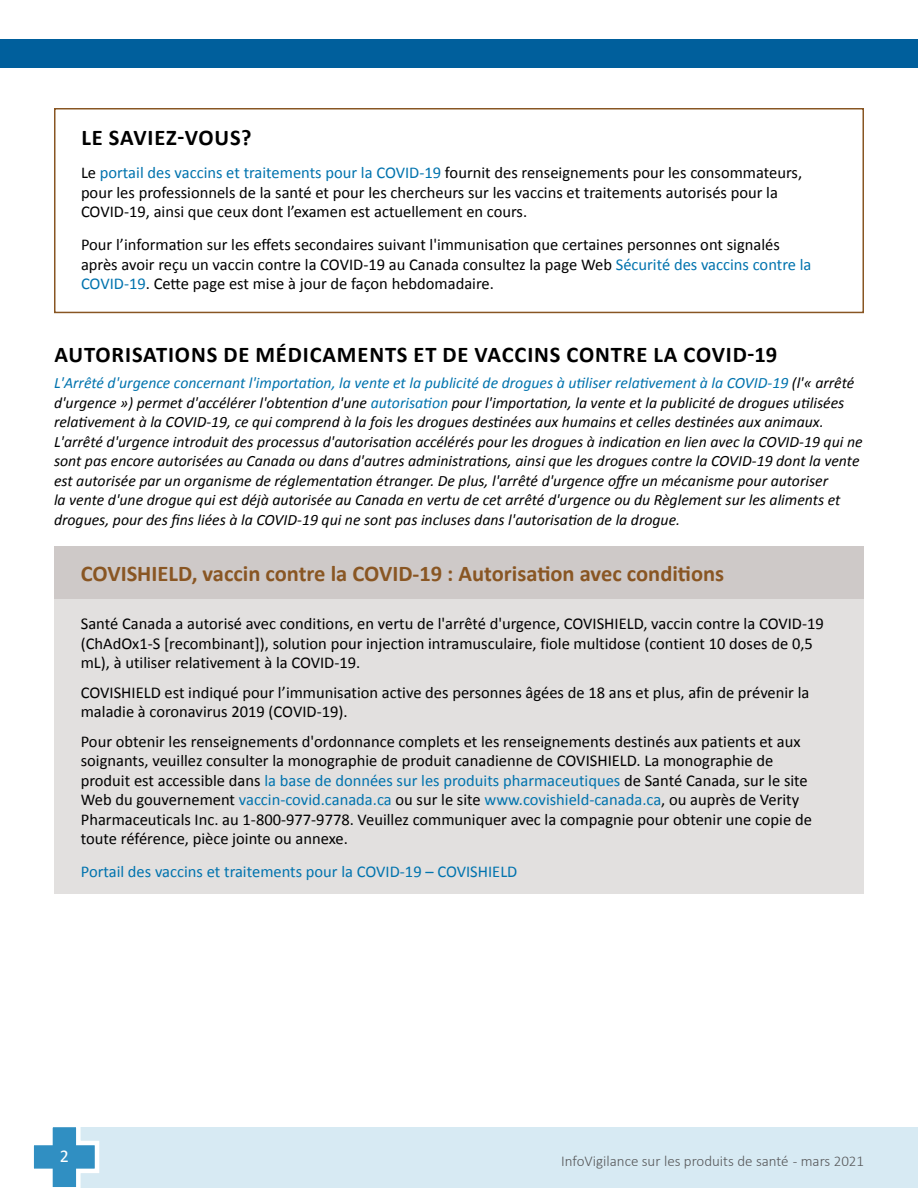
<style>
.page{position:relative;width:918px;height:1188px;background:#fff}
.page>*{position:absolute;margin:0;border:0;box-sizing:border-box;transform-origin:0 0}
.t1{font:700 22.5px "Calibri";letter-spacing:.04em;color:#000}
.t2{font:700 22.5px "Calibri";color:#895623}
.t3{font:18px "Calibri";color:#fff}
.t4{font:16.5px/19.5px "Calibri";color:#000}
.t5{font:16.5px "Calibri";color:#0073ae}
.t6{font:italic 15.75px/19.5px "Calibri";color:#000}
.t7{font:300 15px "Calibri";color:#58595b}
.s1{color:#0073ae}
</style>
<div class="page">
<div style="left:64px;top:1127px;width:854px;height:61px;background:#d7eaf3"></div>
<svg style="left:33px;top:1127px;width:67px;height:61px"></svg>
<div style="left:0;top:39px;width:918px;height:29px;background:#005f9c"></div>
<div style="left:54px;top:108px;width:810px;height:205px;border:2px solid #885623"></div>
<div style="left:54px;top:600px;width:810px;height:294px;background:#e2e0df"></div>
<div style="left:54px;top:547px;width:810px;height:52px;background:#cec9c8"></div>
<h1 class="t1" style="left:81px;top:123px;width:172px">LE SAVIEZ-VOUS?</h1>
<p class="t4" style="left:81px;top:163px;width:723px">Le <span class="s1">portail des vaccins et traitements pour la COVID-19</span> fournit des renseignements pour les consommateurs, pour les professionnels de la santé et pour les chercheurs sur les vaccins et traitements autorisés pour la<br>COVID-19, ainsi que ceux dont l’examen est actuellement en cours.</p>
<p class="t4" style="left:81px;top:235px;width:732px">Pour l’information sur les effets secondaires suivant l'immunisation que certaines personnes ont signalés après avoir reçu un vaccin contre la COVID-19 au Canada consultez la page Web <span class="s1">Sécurité des vaccins contre la<br>COVID-19</span>. Cette page est mise à jour de façon hebdomadaire.</p>
<h1 class="t1" style="left:54px;top:340px;width:724px">AUTORISATIONS DE MÉDICAMENTS ET DE VACCINS CONTRE LA COVID-19</h1>
<p class="t6" style="left:54px;top:373px;width:810px"><span class="s1">L'Arrêté d'urgence concernant l'importation, la vente et la publicité de drogues à utiliser relativement à la COVID-19</span> (l'« arrêté d'urgence ») permet d'accélérer l'obtention d'une <span class="s1">autorisation</span> pour l'importation, la vente et la publicité de drogues utilisées relativement à la COVID-19, ce qui comprend à la fois les drogues destinées aux humains et celles destinées aux animaux.<br>L'arrêté d'urgence introduit des processus d'autorisation accélérés pour les drogues à indication en lien avec la COVID-19 qui ne sont pas encore autorisées au Canada ou dans d'autres administrations, ainsi que les drogues contre la COVID-19 dont la vente est autorisée par un organisme de réglementation étranger. De plus, l'arrêté d'urgence offre un mécanisme pour autoriser<br>la vente d'une drogue qui est déjà autorisée au Canada en vertu de cet arrêté d'urgence ou du Règlement sur les aliments et drogues, pour des fins liées à la COVID-19 qui ne sont pas incluses dans l'autorisation de la drogue.</p>
<h1 class="t2" style="left:81px;top:559px;width:645px">COVISHIELD, vaccin contre la COVID-19 : Autorisation avec conditions</h1>
<p class="t4" style="left:81px;top:614px;width:745px">Santé Canada a autorisé avec conditions, en vertu de l'arrêté d'urgence, COVISHIELD, vaccin contre la COVID-19 (ChAdOx1-S [recombinant]), solution pour injection intramusculaire, fiole multidose (contient 10 doses de 0,5 mL), à utiliser relativement à la COVID-19.</p>
<p class="t4" style="left:81px;top:683px;width:730px">COVISHIELD est indiqué pour l’immunisation active des personnes âgées de 18 ans et plus, afin de prévenir la maladie à coronavirus 2019 (COVID-19).</p>
<p class="t4" style="left:81px;top:732px;width:733px">Pour obtenir les renseignements d'ordonnance complets et les renseignements destinés aux patients et aux soignants, veuillez consulter la monographie de produit canadienne de COVISHIELD. La monographie de produit est accessible dans <span class="s1">la base de données sur les produits pharmaceutiques</span> de Santé Canada, sur le site Web du gouvernement <span class="s1">vaccin-covid.canada.ca</span> ou sur le site <span class="s1">www.covishield-canada.ca</span>, ou auprès de Verity Pharmaceuticals Inc. au 1-800-977-9778. Veuillez communiquer avec la compagnie pour obtenir une copie de toute référence, pièce jointe ou annexe.</p>
<p class="t5" style="left:81px;top:861px;width:438px">Portail des vaccins et traitements pour la COVID-19 – COVISHIELD</p>
<p class="t3" style="left:60px;top:1144px;width:11px">2</p>
<p class="t7" style="left:561px;top:1152px;width:304px">InfoVigilance sur les produits de santé - mars 2021</p>
</div>
